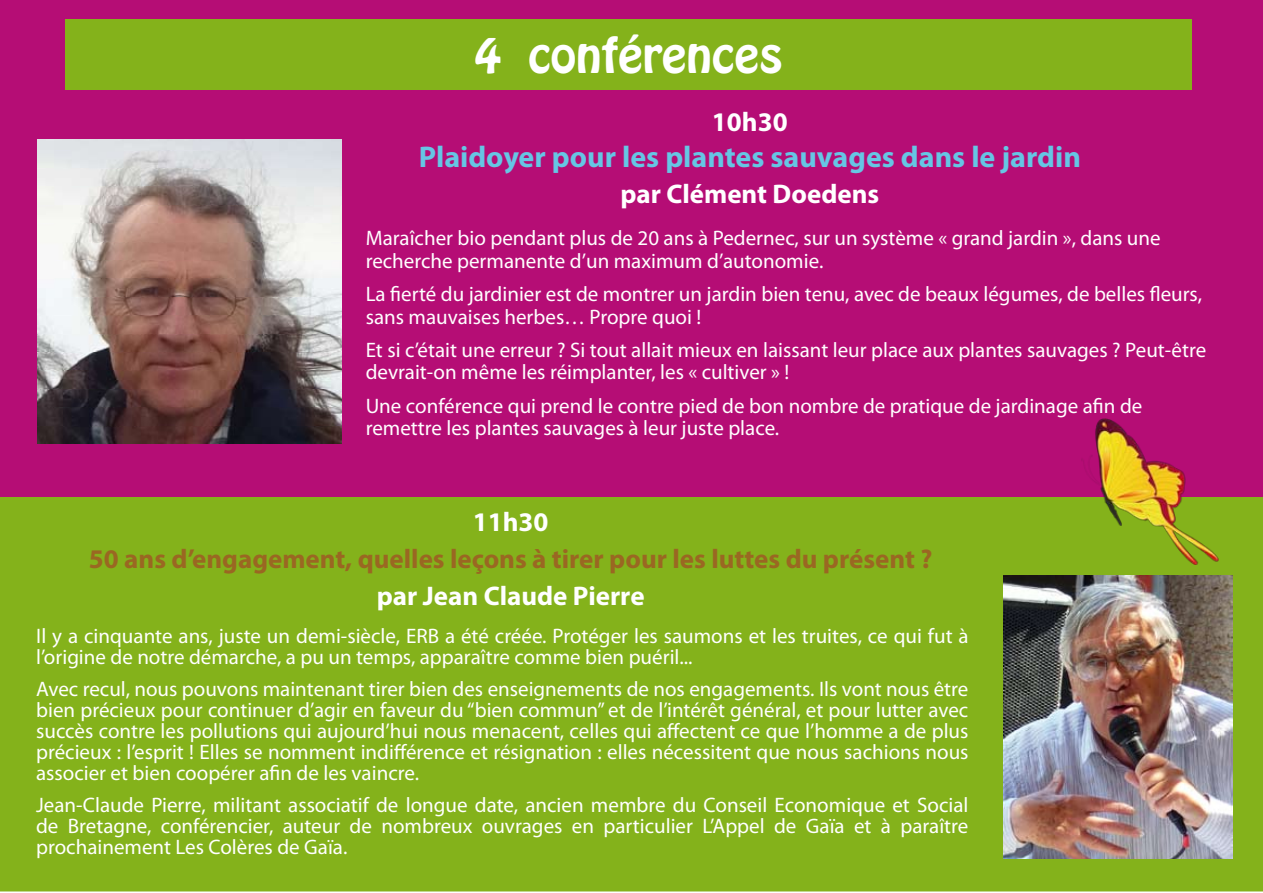
<style>
.page{position:relative;width:1263px;height:893px;background:#fff}
.page>*{position:absolute;margin:0;border:0;box-sizing:border-box;transform-origin:0 0}
.t1{font:43.2px "Hobo Std";color:#fff;scale:1.07 1}
.t2{font:700 30px "Myriad Pro";color:#66c6e4}
.t3{font:700 27px "Myriad Pro";color:#9a6722}
.t4{font:700 27px "Myriad Pro";color:#fff}
.t5{font:21px/21px "Myriad Pro";color:#fff}
</style>
<div class="page">
<div style="left:0;top:496px;width:1263px;height:396px;background:#84b21b"></div>
<div style="left:0;top:0;width:1263px;height:496px;background:#b50d75"></div>
<div style="left:65px;top:19px;width:1127px;height:70px;background:#84b21b"></div>
<img style="left:1081px;top:419px;width:138px;height:145px">
<img style="left:1003px;top:575px;width:229px;height:284px">
<img style="left:37px;top:139px;width:304px;height:305px">
<h1 class="t1" style="left:475px;top:26px;width:290px">4 CONFÉRENCES</h1>
<p class="t4" style="left:712px;top:104px;width:77px">10h30</p>
<h2 class="t2" style="left:419px;top:137px;width:664px">Plaidoyer pour les plantes sauvages dans le jardin</h2>
<p class="t4" style="left:620px;top:177px;width:260px">par Clément Doedens</p>
<p class="t5" style="left:366px;top:227px;width:796px;line-height:22.5px">Maraîcher bio pendant plus de 20 ans à Pedernec, sur un système « grand jardin », dans une recherche permanente d’un maximum d’autonomie.</p>
<p class="t5" style="left:366px;top:283px;width:838px;line-height:22.5px">La fierté du jardinier est de montrer un jardin bien tenu, avec de beaux légumes, de belles fleurs, sans mauvaises herbes… Propre quoi !</p>
<p class="t5" style="left:366px;top:338px;width:842px;line-height:22.5px">Et si c’était une erreur ? Si tout allait mieux en laissant leur place aux plantes sauvages ? Peut-être devrait-on même les réimplanter, les « cultiver » !</p>
<p class="t5" style="left:366px;top:394px;width:778px;line-height:22.5px">Une conférence qui prend le contre pied de bon nombre de pratique de jardinage afin de remettre les plantes sauvages à leur juste place.</p>
<p class="t4" style="left:473px;top:504px;width:77px">11h30</p>
<p class="t3" style="left:89px;top:542px;width:845px">50 ans d’engagement, quelles leçons à tirer pour les luttes du présent ?</p>
<p class="t4" style="left:377px;top:578px;width:269px">par Jean Claude Pierre</p>
<p class="t5" style="left:36px;top:625px;width:934px">Il y a cinquante ans, juste un demi-siècle, ERB a été créée. Protéger les saumons et les truites, ce qui fut à l’origine de notre démarche, a pu un temps, apparaître comme bien puéril...</p>
<p class="t5" style="left:36px;top:678px;width:934px;text-align:justify">Avec recul, nous pouvons maintenant tirer bien des enseignements de nos engagements. Ils vont nous être bien précieux pour continuer d’agir en faveur du “bien commun” et de l’intérêt général, et pour lutter avec succès contre les pollutions qui aujourd’hui nous menacent, celles qui affectent ce que l’homme a de plus précieux : l’esprit ! Elles se nomment indifférence et résignation : elles nécessitent que nous sachions nous associer et bien coopérer afin de les vaincre.</p>
<p class="t5" style="left:36px;top:794px;width:934px;text-align:justify">Jean-Claude Pierre, militant associatif de longue date, ancien membre du Conseil Economique et Social de Bretagne, conférencier, auteur de nombreux ouvrages en particulier L’Appel de Gaïa et à paraître prochainement Les Colères de Gaïa.</p>
</div>
